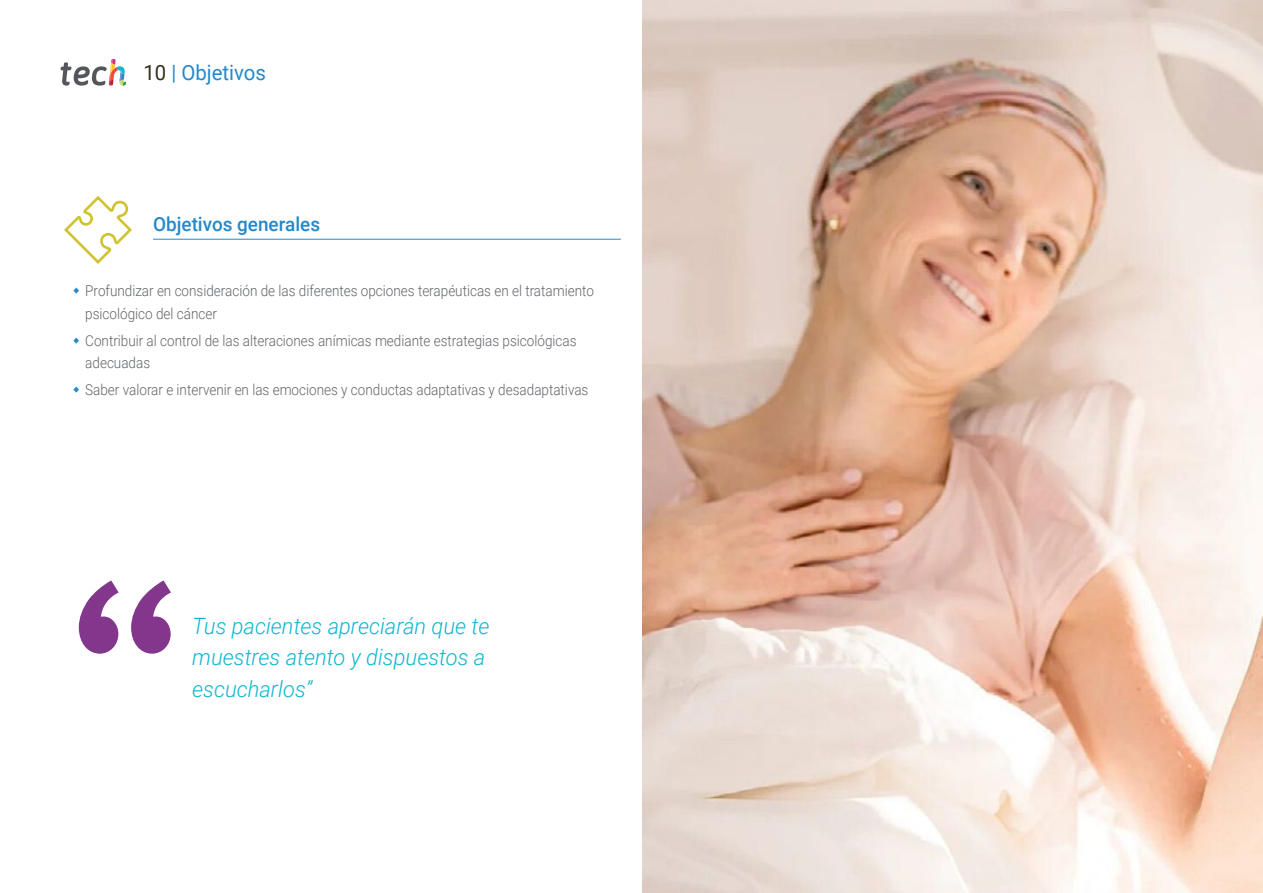
<style>
.page{position:relative;width:1263px;height:893px;background:#fff}
.page>*{position:absolute;margin:0;border:0;box-sizing:border-box;transform-origin:0 0}
.t1{font:italic 300 22.5px/31.5px "Roboto";color:#0fb6cf}
.t2{font:21px "Roboto";color:#2488c9}
.t3{font:500 19.5px "Roboto";color:#2488c9}
.t4{font:300 15px/22.5px "Roboto";color:#61646a;scale:.9 1}
.s1{color:#312e20}
</style>
<div class="page">
<hr style="left:153px;top:239px;width:468px;height:1px;background:#2488c9">
<svg style="left:64px;top:196px;width:68px;height:68px"></svg>
<img style="left:642px;top:0;width:621px;height:893px">
<svg style="left:61px;top:59px;width:65px;height:27px"></svg>
<svg style="left:79px;top:580px;width:92px;height:74px"></svg>
<h2 class="t2" style="left:144px;top:57px;width:124px"><span class="s1">10</span> | Objetivos</h2>
<h3 class="t3" style="left:153px;top:210px;width:169px">Objetivos generales</h3>
<p class="t4" style="left:85px;top:279px;width:567px">Profundizar en consideración de las diferentes opciones terapéuticas en el tratamiento psicológico del cáncer</p>
<p class="t4" style="left:85px;top:328px;width:547px">Contribuir al control de las alteraciones anímicas mediante estrategias psicológicas adecuadas</p>
<p class="t4" style="left:85px;top:378px;width:561px">Saber valorar e intervenir en las emociones y conductas adaptativas y desadaptativas</p>
<h1 class="t1" style="left:192px;top:609px;width:299px">Tus pacientes apreciarán que te muestres atento y dispuestos a escucharlos”</h1>
</div>
